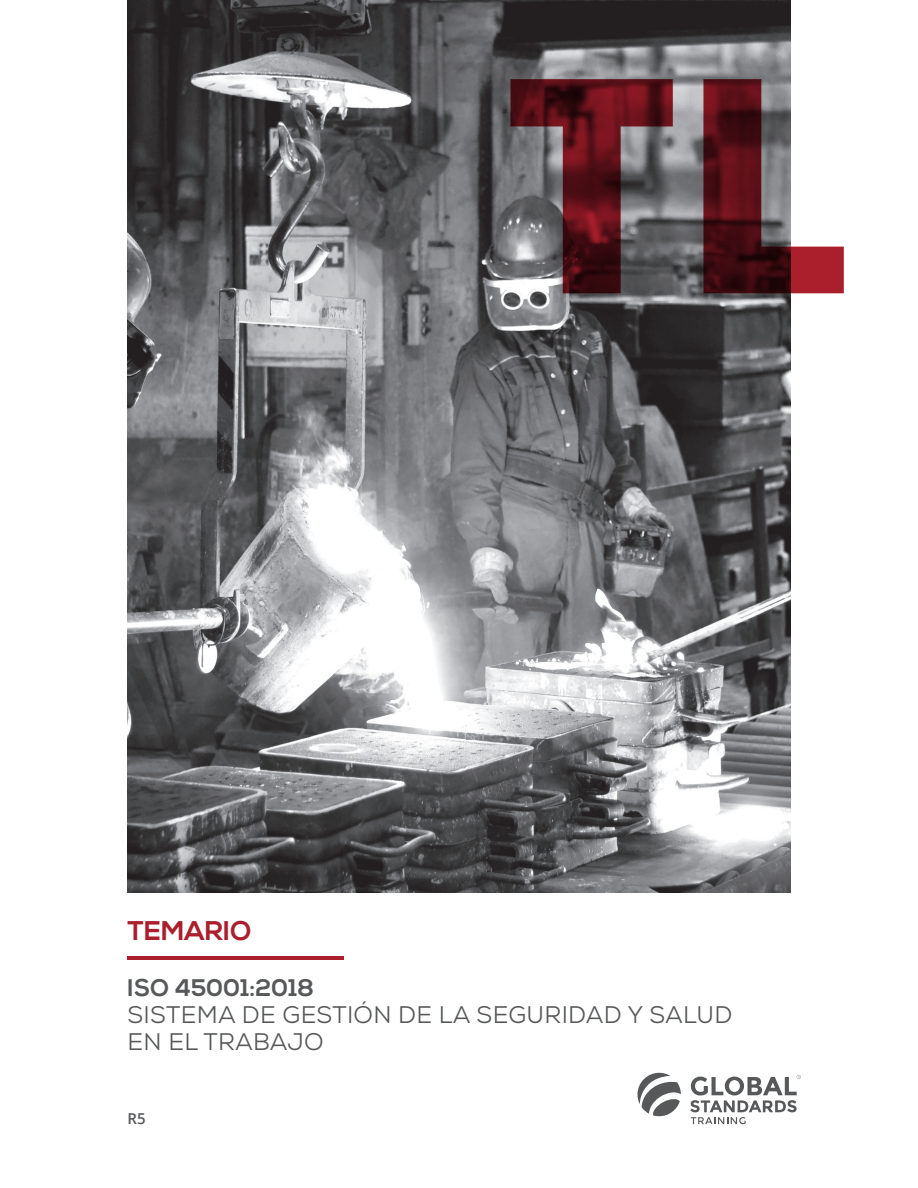
<style>
.page{position:relative;width:918px;height:1188px;background:#fff}
.page>*{position:absolute;margin:0;border:0;box-sizing:border-box;transform-origin:0 0}
.t1{font:800 300px "Open Sans";color:#ab1e2c}
.t2{font:700 27px "Nexa";color:#ab1e2c}
.t3{font:24px "Nexa";letter-spacing:.01em;color:#57585a}
.t4{font:700 24px "Nexa";letter-spacing:.01em;color:#57585a}
.t5{font:600 15px "Open Sans";color:#57585a}
</style>
<div class="page">
<img style="left:128px;top:0;width:662px;height:893px">
<hr style="left:128px;top:956px;width:216px;height:3px;background:#ab1e2c">
<svg style="left:637px;top:1073px;width:44px;height:43px"></svg>
<svg style="left:690px;top:1075px;width:111px;height:49px"></svg>
<p class="t2" style="left:128px;top:916px;width:126px">TEMARIO</p>
<h1 class="t1" style="left:503px;top:-44px;width:353px">TL</h1>
<p class="t4" style="left:128px;top:974px;width:188px">ISO 45001:2018</p>
<p class="t3" style="left:128px;top:999px;width:606px">SISTEMA DE GESTIÓN DE LA SEGURIDAD Y SALUD</p>
<p class="t3" style="left:128px;top:1026px;width:198px">EN EL TRABAJO</p>
<p class="t5" style="left:128px;top:1108px;width:20px">R5</p>
</div>
